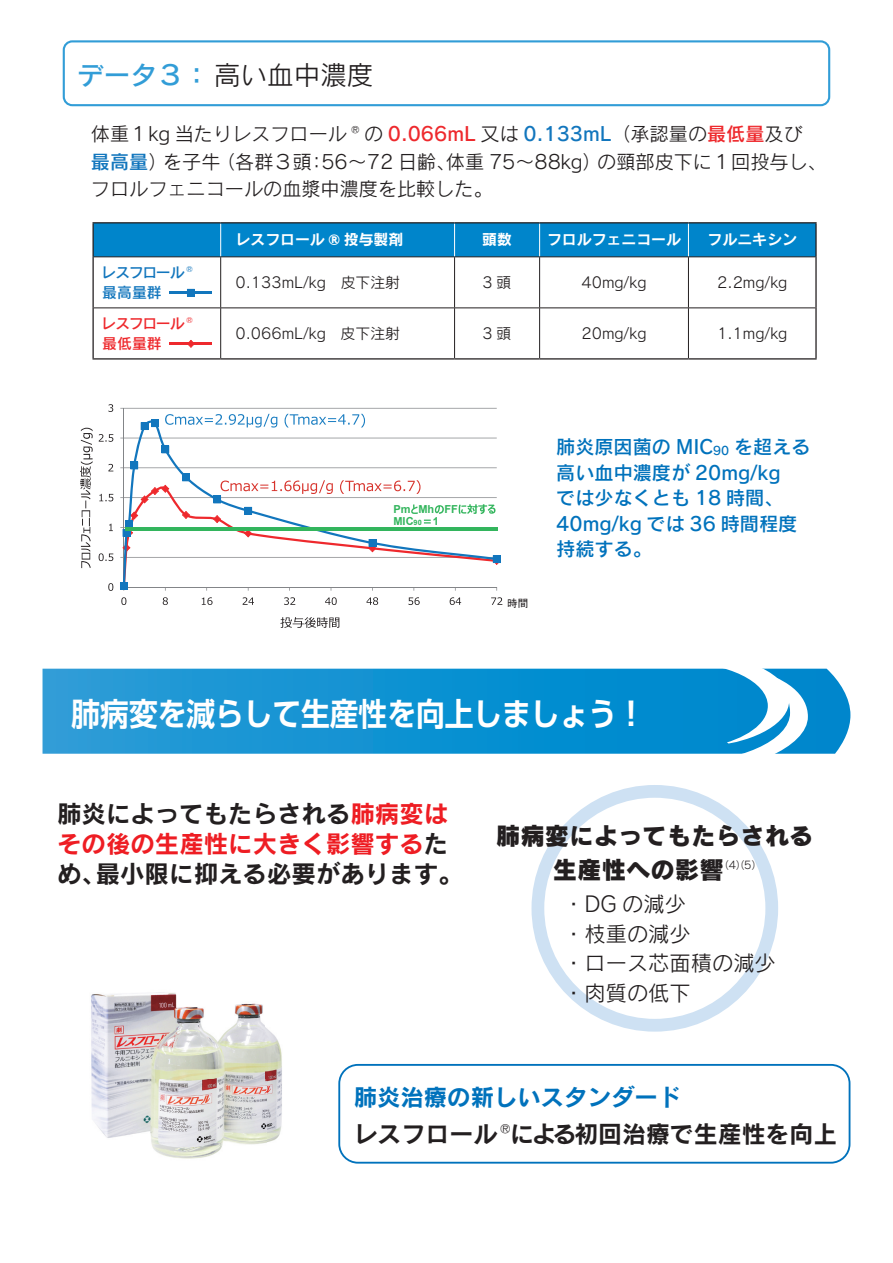
<style>
.page{position:relative;width:893px;height:1263px;background:#fff}
.page>*{position:absolute;margin:0;border:0;box-sizing:border-box;transform-origin:0 0}
.t1{font:31.95px "UD Shin Go C Oniz Pr 6 N De B";color:#fff}
.t2{font:26.55px "Rodin Pro N M";color:#231f20}
.t3{font:24.45px "Rodin Pro N B";color:#231f20}
.t4{font:24.45px "Rodin Pro N EB";color:#231f20}
.t5{font:24.45px "Rodin Pro N B";color:#ee1d23}
.t6{font:23.85px "Rodin Pro N B";color:#231f20}
.t7{font:23.4px "Rodin Pro N B";color:#0072bc}
.t8{font:21.3px/29.7px "Rodin Pro N M";color:#231f20}
.t9{font:19.2px "Rodin Pro N M";color:#231f20}
.t10{font:19.2px/25.5px "Rodin Pro N DB";color:#0072bc}
.t11{font:19.2px "Rodin Pro N DB";color:#1276bd}
.t12{font:14.85px "Rodin Pro N M";color:#231f20}
.t13{font:14.85px "Rodin Pro N B";color:#fff}
.t14{font:14.85px "Rodin Pro N DB";letter-spacing:-.08em;color:#1276bd}
.t15{font:14.85px "Rodin Pro N DB";letter-spacing:-.08em;color:#ee292d}
.t16{font:14.85px "Rodin Pro N DB";letter-spacing:-.045em;color:#1276bd}
.t17{font:14.85px "Rodin Pro N DB";letter-spacing:-.045em;color:#ee292d}
.t18{font:11.7px "Rodin Pro N DB";color:#0072bc}
.t19{font:700 10.95px "Arial";color:#33b55d}
.t20{font:10.65px "Rodin Pro N M";color:#231f20}
.t21{font:10.65px "MS P Gothic";color:#231f20}
.t22{font:700 7.35px "Arial";color:#33b55d}
.s1{font-family:"Rodin Pro N DB";color:#329dd7}
.s2{font-family:"Rodin Pro N DB";color:#ee292d}
.s3{font-family:"Rodin Pro N DB";color:#1276bd}
.s4{font-family:"Rodin Pro N M";color:#231f20}
.s5{color:#ee1d23}
.s6{color:#231f20}
</style>
<div class="page">
<svg style="left:43px;top:669px;width:807px;height:85px;background:#1393d2"></svg>
<svg style="left:708px;top:668px;width:100px;height:86px"></svg>
<div style="left:63px;top:40px;width:767px;height:66px;border:2px solid #329dd7;border-radius:9px"></div>
<div style="left:531px;top:785px;width:247px;height:247px;border:13px solid #cee1f3;border-radius:50%"></div>
<img style="left:91px;top:992px;width:191px;height:167px">
<div style="left:338px;top:1064px;width:512px;height:99px;border:2px solid #0072bc;border-radius:19px"></div>
<hr style="left:124px;top:408px;width:373px;height:1px;background:#838588">
<hr style="left:123px;top:408px;width:1px;height:179px;background:#838588">
<svg style="left:124px;top:422px;width:373px;height:40px"></svg>
<svg style="left:141px;top:419px;width:18px;height:11px"></svg>
<svg style="left:161px;top:445px;width:8px;height:8px"></svg>
<svg style="left:108px;top:583px;width:5px;height:8px"></svg>
<svg style="left:99px;top:553px;width:14px;height:8px"></svg>
<svg style="left:109px;top:524px;width:4px;height:7px"></svg>
<svg style="left:99px;top:494px;width:14px;height:7px"></svg>
<svg style="left:108px;top:464px;width:5px;height:7px"></svg>
<svg style="left:99px;top:434px;width:14px;height:8px"></svg>
<svg style="left:108px;top:404px;width:5px;height:8px"></svg>
<svg style="left:121px;top:597px;width:381px;height:8px"></svg>
<svg style="left:80px;top:428px;width:13px;height:140px"></svg>
<svg style="left:280px;top:617px;width:59px;height:11px"></svg>
<svg style="left:120px;top:462px;width:381px;height:129px"></svg>
<hr style="left:125px;top:527px;width:373px;height:3px;background:#33b55d">
<svg style="left:165px;top:414px;width:200px;height:13px"></svg>
<div style="left:94px;top:223px;width:721px;height:34px;background:#0085cb"></div>
<hr style="left:220px;top:223px;width:1px;height:34px;background:#fff">
<hr style="left:454px;top:223px;width:1px;height:34px;background:#fff">
<hr style="left:539px;top:223px;width:1px;height:34px;background:#fff">
<hr style="left:688px;top:223px;width:1px;height:34px;background:#fff">
<hr style="left:220px;top:257px;width:1px;height:51px;background:#231f20">
<hr style="left:454px;top:257px;width:1px;height:51px;background:#231f20">
<hr style="left:539px;top:257px;width:1px;height:51px;background:#231f20">
<hr style="left:688px;top:257px;width:1px;height:51px;background:#231f20">
<hr style="left:220px;top:308px;width:1px;height:50px;background:#231f20">
<hr style="left:454px;top:308px;width:1px;height:50px;background:#231f20">
<hr style="left:539px;top:308px;width:1px;height:50px;background:#231f20">
<hr style="left:688px;top:308px;width:1px;height:50px;background:#231f20">
<hr style="left:94px;top:308px;width:127px;height:1px;background:#231f20">
<hr style="left:455px;top:308px;width:85px;height:1px;background:#231f20">
<hr style="left:540px;top:308px;width:148px;height:1px;background:#231f20">
<hr style="left:688px;top:308px;width:127px;height:1px;background:#231f20">
<hr style="left:221px;top:308px;width:234px;height:1px;background:#231f20">
<hr style="left:94px;top:257px;width:127px;height:1px;background:#231f20">
<hr style="left:221px;top:257px;width:234px;height:1px;background:#231f20">
<hr style="left:455px;top:257px;width:85px;height:1px;background:#231f20">
<hr style="left:540px;top:257px;width:148px;height:1px;background:#231f20">
<hr style="left:688px;top:257px;width:127px;height:1px;background:#231f20">
<hr style="left:92px;top:222px;width:129px;height:1px;background:#231f20">
<hr style="left:92px;top:223px;width:2px;height:34px;background:#231f20">
<hr style="left:221px;top:222px;width:234px;height:1px;background:#231f20">
<hr style="left:455px;top:222px;width:85px;height:1px;background:#231f20">
<hr style="left:540px;top:222px;width:148px;height:1px;background:#231f20">
<hr style="left:688px;top:222px;width:129px;height:1px;background:#231f20">
<hr style="left:815px;top:223px;width:2px;height:34px;background:#231f20">
<hr style="left:92px;top:257px;width:2px;height:51px;background:#231f20">
<hr style="left:815px;top:257px;width:2px;height:51px;background:#231f20">
<hr style="left:92px;top:308px;width:2px;height:50px;background:#231f20">
<hr style="left:815px;top:308px;width:2px;height:50px;background:#231f20">
<hr style="left:92px;top:358px;width:129px;height:2px;background:#231f20">
<hr style="left:221px;top:358px;width:234px;height:2px;background:#231f20">
<hr style="left:455px;top:358px;width:85px;height:2px;background:#231f20">
<hr style="left:540px;top:358px;width:148px;height:2px;background:#231f20">
<hr style="left:688px;top:358px;width:129px;height:2px;background:#231f20">
<svg style="left:187px;top:289px;width:8px;height:8px"></svg>
<hr style="left:170px;top:292px;width:42px;height:2px;background:#1276bd">
<hr style="left:170px;top:343px;width:42px;height:2px;background:#ee292d">
<svg style="left:187px;top:340px;width:8px;height:8px"></svg>
<h2 class="t2" style="left:77px;top:58px;width:298px"><span class="s1">データ３：</span>高い血中濃度</h2>
<p class="t9" style="left:364px;top:121px;width:440px">の <span class="s2">0.066mL</span> 又は <span class="s3">0.133mL</span>（承認量の<span class="s2">最低量</span>及び</p>
<p class="t9" style="left:91px;top:121px;width:280px">体重１kg 当たりレスフロール ®</p>
<p class="t11" style="left:91px;top:149px;width:78px">最高量<span class="s4">）</span></p>
<p class="t9" style="left:91px;top:177px;width:403px">フロルフェニコールの血漿中濃度を比較した。</p>
<p class="t9" style="left:216px;top:149px;width:97px">（各群３頭</p>
<p class="t9" style="left:446px;top:149px;width:157px">体重 75～88kg）</p>
<p class="t9" style="left:163px;top:149px;width:59px">を子牛</p>
<p class="t9" style="left:307px;top:149px;width:150px">：56～72 日齢、</p>
<p class="t9" style="left:597px;top:149px;width:231px">の頸部皮下に１回投与し、</p>
<p class="t14" style="left:101px;top:262px;width:101px">レスフロールR</p>
<p class="t16" style="left:102px;top:283px;width:61px">最高量群</p>
<p class="t15" style="left:101px;top:314px;width:101px">レスフロールR</p>
<p class="t17" style="left:102px;top:334px;width:61px">最低量群</p>
<p class="t13" style="left:236px;top:230px;width:169px">レスフロール ® 投与製剤</p>
<p class="t13" style="left:482px;top:230px;width:31px">頭数</p>
<p class="t13" style="left:547px;top:230px;width:135px">フロルフェニコール</p>
<p class="t13" style="left:708px;top:230px;width:91px">フルニキシン</p>
<p class="t12" style="left:236px;top:273px;width:166px">0.133mL/kg　皮下注射</p>
<p class="t12" style="left:483px;top:273px;width:30px">3頭</p>
<p class="t12" style="left:582px;top:273px;width:66px">40mg/kg</p>
<p class="t12" style="left:717px;top:273px;width:71px">2.2mg/kg</p>
<p class="t12" style="left:236px;top:324px;width:166px">0.066mL/kg　皮下注射</p>
<p class="t12" style="left:483px;top:324px;width:30px">3頭</p>
<p class="t12" style="left:582px;top:324px;width:66px">20mg/kg</p>
<p class="t12" style="left:717px;top:324px;width:71px">1.1mg/kg</p>
<p class="t19" style="left:393px;top:502px;width:19px">Pm</p>
<p class="t19" style="left:418px;top:502px;width:17px">Mh</p>
<p class="t19" style="left:393px;top:514px;width:22px">MIC</p>
<p class="t22" style="left:414px;top:518px;width:10px">90</p>
<p class="t19" style="left:433px;top:514px;width:8px">1</p>
<p class="t19" style="left:444px;top:502px;width:15px">FF</p>
<p class="t21" style="left:507px;top:597px;width:23px">時間</p>
<p class="t10" style="left:556px;top:433px;width:243px">肺炎原因菌の MIC<br>高い血中濃度が 20mg/kgでは少なくとも 18 時間、<br>40mg/kg では 36 時間程度持続する。</p>
<p class="t10" style="left:734px;top:433px;width:78px">を超える</p>
<p class="t18" style="left:713px;top:442px;width:18px">90</p>
<h1 class="t1" style="left:72px;top:688px;width:576px">肺病変を減らして生産性を向上しましょう!</h1>
<p class="t3" style="left:57px;top:797px;width:393px">肺炎によってもたらされる<span class="s5">肺病変は</span></p>
<p class="t5" style="left:57px;top:827px;width:393px">その後の生産性に大きく影響する<span class="s6">た</span></p>
<p class="t3" style="left:96px;top:857px;width:368px">最小限に抑える必要があります。</p>
<p class="t3" style="left:57px;top:857px;width:50px">め、</p>
<p class="t4" style="left:496px;top:819px;width:319px">肺病変によってもたらされる</p>
<p class="t20" style="left:744px;top:858px;width:19px">5(</p>
<p class="t4" style="left:553px;top:853px;width:173px">生産性への影響</p>
<p class="t8" style="left:563px;top:888px;width:214px">・DG の減少<br>・枝重の減少<br>・ロース芯面積の減少・肉質の低下</p>
<p class="t20" style="left:719px;top:858px;width:29px">) )(</p>
<p class="t20" style="left:729px;top:858px;width:9px">4</p>
<p class="t7" style="left:354px;top:1082px;width:329px">肺炎治療の新しいスタンダード</p>
<p class="t6" style="left:510px;top:1118px;width:329px">による初回治療で生産性を向上</p>
<p class="t6" style="left:354px;top:1118px;width:171px">レスフロール®</p>
</div>
